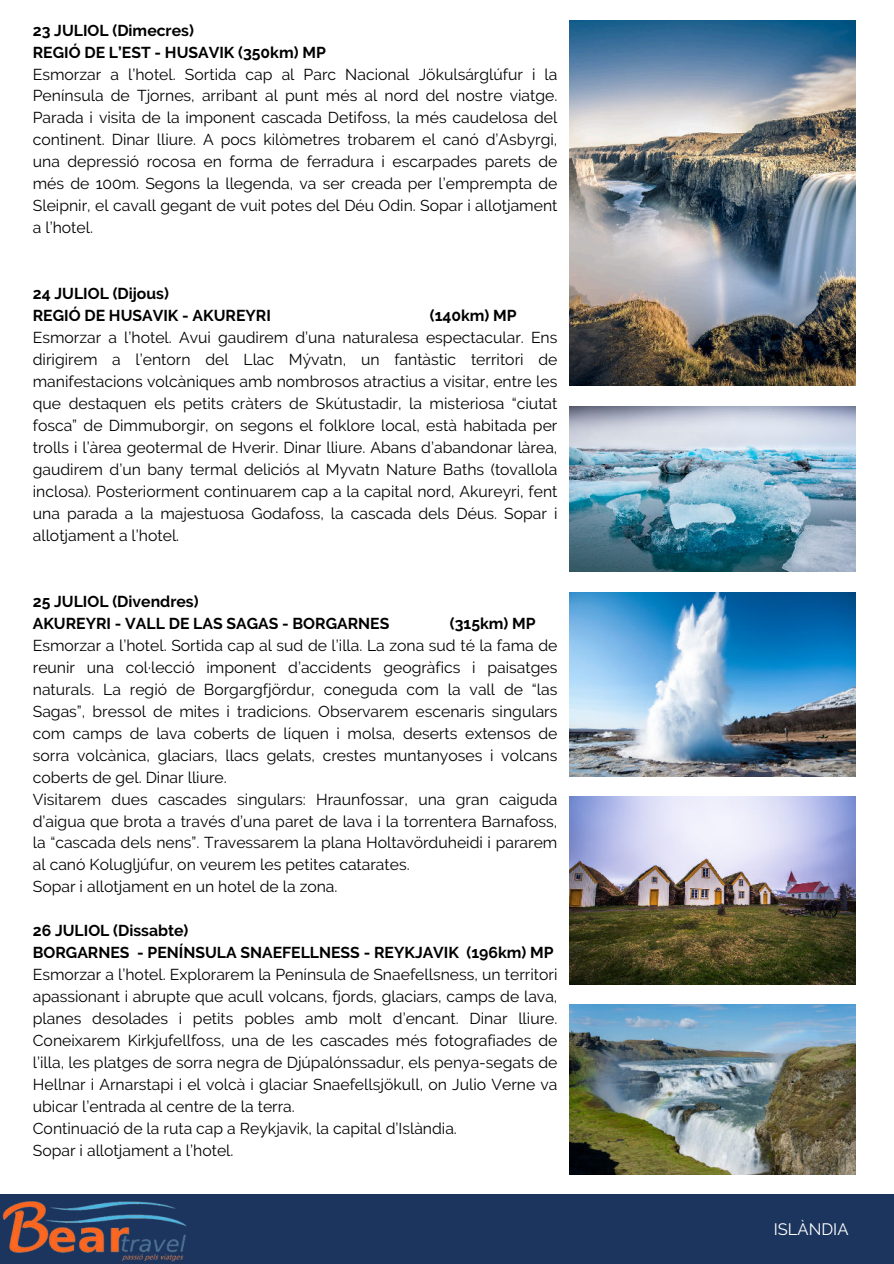
<style>
.page{position:relative;width:894px;height:1264px;background:#fff}
.page>*{position:absolute;margin:0;border:0;box-sizing:border-box;transform-origin:0 0}
.t1{font:16.5px "Raleway";color:#fff}
.t2{font:15.75px/21.9px "Raleway";color:#000;text-align:justify}
.t3{font:700 15.75px/21.9px "Raleway";color:#000}
</style>
<div class="page">
<div style="left:0;top:1193px;width:893px;height:70px;background:#1c355e"></div>
<img style="left:569px;top:21px;width:286px;height:364px">
<img style="left:569px;top:796px;width:286px;height:188px">
<img style="left:569px;top:1004px;width:286px;height:170px">
<img style="left:569px;top:592px;width:286px;height:184px">
<img style="left:569px;top:406px;width:286px;height:166px">
<img style="left:2px;top:1201px;width:185px;height:61px">
<p class="t3" style="left:33px;top:19px;width:294px">23 JULIOL (Dimecres)<br>REGIÓ DE L’EST - HUSAVIK (350km) MP</p>
<p class="t2" style="left:33px;top:63px;width:526px">Esmorzar a l’hotel. Sortida cap al Parc Nacional Jökulsárglúfur i la Península de Tjornes, arribant al punt més al nord del nostre viatge.<br>Parada i visita de la imponent cascada Detifoss, la més caudelosa del continent. Dinar lliure. A pocs kilòmetres trobarem el canó d’Asbyrgi, una depressió rocosa en forma de ferradura i escarpades parets de més de 100m. Segons la llegenda, va ser creada per l’emprempta de Sleipnir, el cavall gegant de vuit potes del Déu Odin. Sopar i allotjament a l’hotel.</p>
<p class="t3" style="left:33px;top:283px;width:239px">24 JULIOL (Dijous)<br>REGIÓ DE HUSAVIK - AKUREYRI</p>
<p class="t3" style="left:429px;top:305px;width:88px">(140km) MP</p>
<p class="t2" style="left:33px;top:326px;width:526px">Esmorzar a l’hotel. Avui gaudirem d’una naturalesa espectacular. Ens dirigirem a l’entorn del Llac Mývatn, un fantàstic territori de manifestacions volcàniques amb nombrosos atractius a visitar, entre les que destaquen els petits cràters de Skútustadir, la misteriosa “ciutat fosca” de Dimmuborgir, on segons el folklore local, està habitada per trolls i l’àrea geotermal de Hverir. Dinar lliure. Abans d’abandonar làrea, gaudirem d’un bany termal deliciós al Myvatn Nature Baths (tovallola inclosa). Posteriorment continuarem cap a la capital nord, Akureyri, fent una parada a la majestuosa Godafoss, la cascada dels Déus. Sopar i allotjament a l’hotel.</p>
<p class="t3" style="left:33px;top:590px;width:358px">25 JULIOL (Divendres)<br>AKUREYRI - VALL DE LAS SAGAS - BORGARNES</p>
<p class="t3" style="left:450px;top:612px;width:87px">(315km) MP</p>
<p class="t2" style="left:33px;top:634px;width:526px;text-align:left">Esmorzar a l’hotel. Sortida cap al sud de l’illa. La zona sud té la fama de reunir una col·lecció imponent d’accidents geogràfics i paisatges naturals. La regió de Borgargfjördur, coneguda com la vall de “las Sagas”, bressol de mites i tradicions. Observarem escenaris singulars com camps de lava coberts de líquen i molsa, deserts extensos de sorra volcànica, glaciars, llacs gelats, crestes muntanyoses i volcans coberts de gel. Dinar lliure.<br>Visitarem dues cascades singulars: Hraunfossar, una gran caiguda d’aigua que brota a través d’una paret de lava i la torrentera Barnafoss, la “cascada dels nens”. Travessarem la plana Holtavörduheidi i pararem al canó Kolugljúfur, on veurem les petites catarates.<br>Sopar i allotjament en un hotel de la zona.</p>
<p class="t3" style="left:33px;top:920px;width:522px">26 JULIOL (Dissabte)<br>BORGARNES - PENÍNSULA SNAEFELLNESS - REYKJAVIK (196km) MP</p>
<p class="t2" style="left:33px;top:963px;width:526px;text-align:left">Esmorzar a l’hotel. Explorarem la Península de Snaefellsness, un territori apassionant i abrupte que acull volcans, fjords, glaciars, camps de lava, planes desolades i petits pobles amb molt d’encant. Dinar lliure.<br>Coneixarem Kirkjufellfoss, una de les cascades més fotografiades de l’illa, les platges de sorra negra de Djúpalónssadur, els penya-segats de Hellnar i Arnarstapi i el volcà i glaciar Snaefellsjökull, on Julio Verne va ubicar l’entrada al centre de la terra.<br>Continuació de la ruta cap a Reykjavik, la capital d’Islàndia.<br>Sopar i allotjament a l’hotel.</p>
<p class="t1" style="left:773px;top:1219px;width:76px">ISLÀNDIA</p>
</div>
